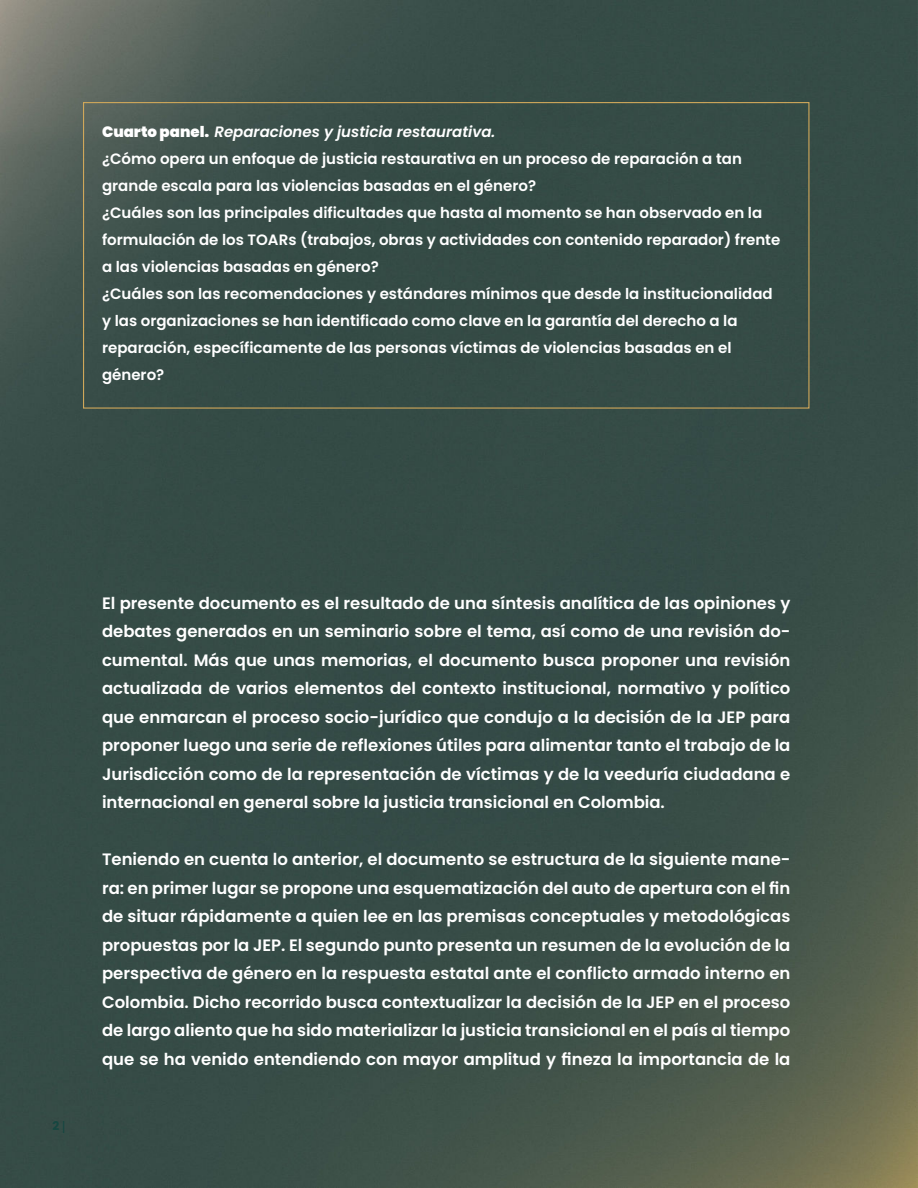
<style>
.page{position:relative;width:918px;height:1188px;background:#fff}
.page>*{position:absolute;margin:0;border:0;box-sizing:border-box;transform-origin:0 0}
.t1{font:600 16.5px/28.5px "Poppins";color:#fff;text-align:justify}
.t2{font:600 15px/27px "Poppins";color:#fff}
.t3{font:700 12px "Poppins";color:#164741}
.s1{font-weight:900}
.s2{font-style:italic}
.s3{font-family:"Source Sans 3";font-weight:400}
</style>
<div class="page">
<img style="left:0;top:0;width:918px;height:1188px">
<p class="t2" style="left:102px;top:119px;width:680px"><span class="s1">Cuarto panel.</span> <span class="s2">Reparaciones y justicia restaurativa.<br></span>¿Cómo opera un enfoque de justicia restaurativa en un proceso de reparación a tan grande escala para las violencias basadas en el género?<br>¿Cuáles son las principales dificultades que hasta al momento se han observado en la formulación de los TOARs (trabajos, obras y actividades con contenido reparador) frente a las violencias basadas en género?<br>¿Cuáles son las recomendaciones y estándares mínimos que desde la institucionalidad y las organizaciones se han identificado como clave en la garantía del derecho a la reparación, específicamente de las personas víctimas de violencias basadas en el género?</p>
<p class="t3" style="left:53px;top:1119px;width:14px">2 <span class="s3">|</span></p>
<p class="t1" style="left:102px;top:589px;width:690px">El presente documento es el resultado de una síntesis analítica de las opiniones y debates generados en un seminario sobre el tema, así como de una revisión do&shy;cumental. Más que unas memorias, el documento busca proponer una revisión actualizada de varios elementos del contexto institucional, normativo y político que enmarcan el proceso socio-jurídico que condujo a la decisión de la JEP para proponer luego una serie de reflexiones útiles para alimentar tanto el trabajo de la Jurisdicción como de la representación de víctimas y de la veeduría ciudadana e internacional en general sobre la justicia transicional en Colombia.</p>
<p class="t1" style="left:102px;top:845px;width:690px">Teniendo en cuenta lo anterior, el documento se estructura de la siguiente mane&shy;ra: en primer lugar se propone una esquematización del auto de apertura con el fin de situar rápidamente a quien lee en las premisas conceptuales y metodológicas propuestas por la JEP. El segundo punto presenta un resumen de la evolución de la perspectiva de género en la respuesta estatal ante el conflicto armado interno en Colombia. Dicho recorrido busca contextualizar la decisión de la JEP en el proceso de largo aliento que ha sido materializar la justicia transicional en el país al tiempo que se ha venido entendiendo con mayor amplitud y fineza la importancia de la</p>
</div>
